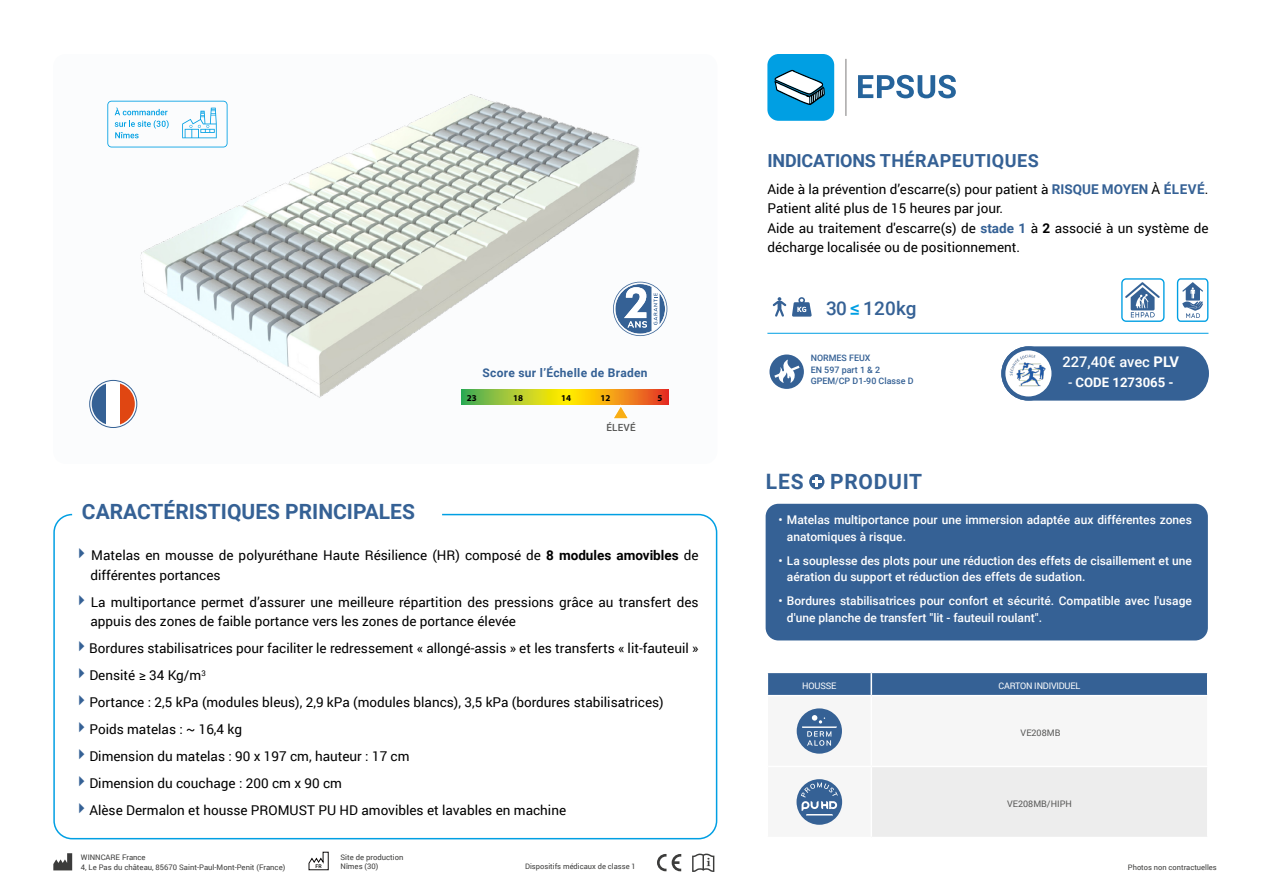
<style>
.page{position:relative;width:1263px;height:893px;background:#fff}
.page>*{position:absolute;margin:0;border:0;box-sizing:border-box;transform-origin:0 0}
.t1{font:700 21px "Roboto";color:#356195}
.t2{font:700 21px "Roboto";letter-spacing:.035em;color:#356195}
.t3{font:500 18.9px "Roboto";letter-spacing:.01em;color:#356195}
.t4{font:700 18px "Roboto";letter-spacing:.025em;color:#356195}
.t5{font:500 14.7px "Roboto";color:#fff}
.t6{font:13.5px/27px "Roboto";color:#000}
.t7{font:700 13.2px "Roboto";color:#fff}
.t8{font:500 12px/16.5px "Roboto";color:#fff}
.t9{font:700 12px "Roboto";letter-spacing:.025em;color:#356195}
.t10{font:500 9.9px "Roboto";letter-spacing:.025em;color:#575756}
.t11{font:9px "Roboto";letter-spacing:-.02em;color:#fff}
.t12{font:9px "Roboto";color:#575756}
.t13{font:700 9px "Myriad Pro";color:#000}
.t14{font:500 8.85px/11.4px "Roboto";color:#356195}
.t15{font:7.65px/9.1px "Roboto";color:#3c3c3b}
.t16{font:7.5px "Roboto";color:#3c3c3b}
.t17{font:500 5.1px "Roboto";color:#000}
.s1{font-family:"Arrows";font-size:27px;color:#356195}
.s2{font-weight:700}
.s3{font-weight:700;color:#356195}
.s4{font-size:19.8px;color:#009fe3}
.s5{font-weight:500}
.s6{font-size:21.15px}
</style>
<div class="page">
<div style="left:53px;top:54px;width:664px;height:410px;background:#fbfcfd;border-radius:13px"></div>
<svg style="left:462px;top:390px;width:207px;height:14px"></svg>
<svg style="left:611px;top:404px;width:20px;height:15px"></svg>
<div style="left:53px;top:514px;width:664px;height:325px;border:2px solid #009fe3;border-radius:18px"></div>
<div style="left:766px;top:504px;width:442px;height:136px;background:#356195;border-radius:13px"></div>
<svg style="left:809px;top:474px;width:15px;height:15px"></svg>
<svg style="left:812px;top:477px;width:9px;height:9px"></svg>
<svg style="left:1125px;top:282px;width:35px;height:35px"></svg>
<div style="left:1121px;top:278px;width:43px;height:44px;border:1px solid #009fe3;border-radius:4px"></div>
<img style="left:126px;top:94px;width:519px;height:308px">
<svg style="left:613px;top:282px;width:54px;height:54px"></svg>
<hr style="left:767px;top:333px;width:441px;height:1px;background:#009fe3">
<svg style="left:773px;top:297px;width:13px;height:20px"></svg>
<svg style="left:792px;top:297px;width:20px;height:20px"></svg>
<svg style="left:1176px;top:278px;width:33px;height:44px"></svg>
<div style="left:871px;top:766px;width:337px;height:71px;background:#ededed"></div>
<svg style="left:767px;top:672px;width:441px;height:23px;background:#416a9b"></svg>
<hr style="left:871px;top:766px;width:337px;height:1px;background:#fff">
<hr style="left:870px;top:767px;width:2px;height:70px;background:#fff">
<hr style="left:1207px;top:767px;width:1px;height:70px;background:#fff">
<svg style="left:797px;top:708px;width:45px;height:46px"></svg>
<hr style="left:802px;top:726px;width:35px;height:2px;background:#356195">
<svg style="left:796px;top:779px;width:46px;height:46px"></svg>
<svg style="left:92px;top:382px;width:14px;height:43px"></svg>
<div style="left:106px;top:382px;width:14px;height:43px;background:#fff"></div>
<svg style="left:120px;top:382px;width:15px;height:43px"></svg>
<div style="left:89px;top:380px;width:48px;height:48px;border:1px solid #356195;border-radius:50%"></div>
<svg style="left:769px;top:354px;width:35px;height:35px"></svg>
<svg style="left:774px;top:360px;width:25px;height:23px"></svg>
<div style="left:767px;top:54px;width:67px;height:67px;background:#009fe3;border-radius:11px"></div>
<svg style="left:774px;top:70px;width:51px;height:35px"></svg>
<hr style="left:845px;top:59px;width:1px;height:57px;background:#7c7b7b">
<svg style="left:858px;top:75px;width:98px;height:23px"></svg>
<div style="left:1001px;top:346px;width:208px;height:55px;background:#356195;border-radius:27px"></div>
<svg style="left:1001px;top:346px;width:54px;height:55px"></svg>
<img style="left:1008px;top:352px;width:37px;height:34px">
<svg style="left:672px;top:854px;width:9px;height:17px"></svg>
<svg style="left:657px;top:854px;width:9px;height:17px"></svg>
<svg style="left:692px;top:853px;width:22px;height:19px"></svg>
<svg style="left:53px;top:853px;width:19px;height:17px"></svg>
<svg style="left:309px;top:852px;width:20px;height:18px"></svg>
<svg style="left:107px;top:101px;width:121px;height:46px"></svg>
<p class="t9" style="left:482px;top:364px;width:167px">Score sur l’Échelle de Braden</p>
<p class="t13" style="left:467px;top:392px;width:11px">23</p>
<p class="t13" style="left:513px;top:392px;width:11px">18</p>
<p class="t13" style="left:561px;top:392px;width:11px">14</p>
<p class="t13" style="left:600px;top:392px;width:11px">12</p>
<p class="t13" style="left:657px;top:392px;width:6px">5</p>
<p class="t10" style="left:606px;top:420px;width:31px">ÉLEVÉ</p>
<h1 class="t1" style="left:82px;top:497px;width:334px">CARACTÉRISTIQUES PRINCIPALES</h1>
<p class="t6" style="left:90px;top:545px;width:610px;line-height:19.5px;text-indent:-13px"><span class="s1">Q</span> Matelas en mousse de polyuréthane Haute Résilience (HR) composé de <span class="s2">8 modules amovibles</span> de différentes portances</p>
<p class="t6" style="left:90px;top:592px;width:610px;line-height:19.5px;text-indent:-13px"><span class="s1">Q</span> La multiportance permet d’assurer une meilleure répartition des pressions grâce au transfert des appuis des zones de faible portance vers les zones de portance élevée</p>
<p class="t6" style="left:78px;top:634px;width:622px"><span class="s1">Q</span> Bordures stabilisatrices pour faciliter le redressement « allongé-assis » et les transferts « lit-fauteuil » <span class="s1">Q</span> Densité ≥ 34 Kg/m<sup>3<br></sup><span class="s1">Q</span> Portance : 2,5 kPa (modules bleus), 2,9 kPa (modules blancs), 3,5 kPa (bordures stabilisatrices)<br><span class="s1">Q</span> Poids matelas : ~ 16,4 kg<br><span class="s1">Q</span> Dimension du matelas : 90 x 197 cm, hauteur : 17 cm<br><span class="s1">Q</span> Dimension du couchage : 200 cm x 90 cm<br><span class="s1">Q</span> Alèse Dermalon et housse PROMUST PU HD amovibles et lavables en machine</p>
<p class="t15" style="left:81px;top:853px;width:206px">WINNCARE France<br>4, Le Pas du château, 85670 Saint-Paul-Mont-Penit (France)</p>
<p class="t17" style="left:316px;top:862px;width:8px">FR</p>
<p class="t15" style="left:341px;top:852px;width:64px">Site de production<br>Nîmes (30)</p>
<p class="t16" style="left:525px;top:861px;width:112px">Dispositifs médicaux de classe 1</p>
<h3 class="t4" style="left:767px;top:148px;width:273px">INDICATIONS THÉRAPEUTIQUES</h3>
<p class="t6" style="left:767px;top:179px;width:443px;line-height:19.5px">Aide à la prévention d’escarre(s) pour patient à <span class="s3">RISQUE MOYEN</span> À <span class="s3">ÉLEVÉ</span>.<br>Patient alité plus de 15 heures par jour.<br>Aide au traitement d'escarre(s) de <span class="s3">stade 1</span> à <span class="s2">2</span> associé à un système de décharge localisée ou de positionnement.</p>
<h2 class="t3" style="left:826px;top:295px;width:92px">30 <span class="s4">≤</span> 120kg</h2>
<p class="t14" style="left:811px;top:352px;width:104px">NORMES FEUX<br>EN 597 part 1 &amp; 2<br>GPEM/CP D1-90 Classe D</p>
<p class="t5" style="left:1062px;top:352px;width:118px">227,40€ avec <span class="s2">PLV</span></p>
<p class="t7" style="left:1068px;top:373px;width:107px"><span class="s5">-</span> CODE 1273065 -</p>
<h1 class="t2" style="left:766px;top:467px;width:158px"><span class="s6">LES</span> PRODUIT</h1>
<p class="t8" style="left:787px;top:511px;width:406px;text-indent:-9px">• Matelas multiportance pour une immersion adaptée aux différentes zones anatomiques à risque.</p>
<p class="t8" style="left:787px;top:552px;width:406px;text-indent:-9px">• La souplesse des plots pour une réduction des effets de cisaillement et une aération du support et réduction des effets de sudation.</p>
<p class="t8" style="left:787px;top:592px;width:406px;text-indent:-9px">• Bordures stabilisatrices pour confort et sécurité. Compatible avec l'usage d'une planche de transfert "lit - fauteuil roulant".</p>
<p class="t11" style="left:802px;top:679px;width:36px">HOUSSE</p>
<p class="t11" style="left:998px;top:679px;width:83px">CARTON INDIVIDUEL</p>
<p class="t12" style="left:1021px;top:726px;width:41px">VE208MB</p>
<p class="t12" style="left:1007px;top:797px;width:66px">VE208MB/HIPH</p>
<p class="t16" style="left:1128px;top:862px;width:90px">Photos non contractuelles</p>
</div>
